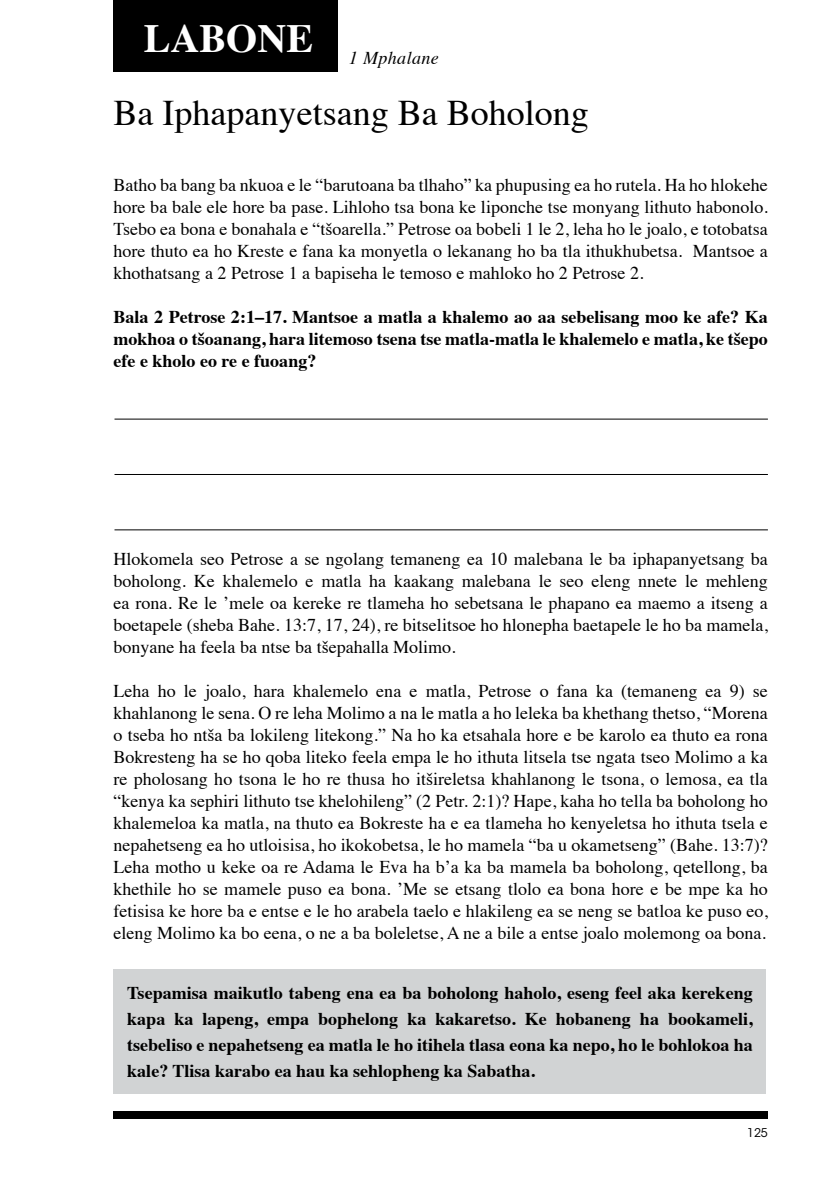
<style>
.page{position:relative;width:840px;height:1191px;background:#fff}
.page>*{position:absolute;margin:0;border:0;box-sizing:border-box;transform-origin:0 0}
.t1{font:700 40px "Times";color:#fff}
.t2{font:36px "Times";color:#000}
.t3{font:18px/22px "Times";color:#000;text-align:justify}
.t4{font:700 18px/26px "Times";color:#000;text-align:justify}
.t5{font:italic 18px "Times";letter-spacing:.02em;color:#000}
.t6{font:12px "ITC Avant Garde Std";color:#000}
</style>
<div class="page">
<div style="left:113px;top:1111px;width:654px;height:8px;background:#000"></div>
<div style="left:113px;top:969px;width:652px;height:125px;background:#d1d3d4"></div>
<div style="left:113px;top:0;width:225px;height:71px;background:#000"></div>
<hr style="left:114px;top:418px;width:653px;height:1px;background:#000">
<hr style="left:114px;top:529px;width:653px;height:1px;background:#000">
<hr style="left:114px;top:474px;width:653px;height:1px;background:#000">
<h1 class="t1" style="left:144px;top:0;width:170px">LABONE</h1>
<p class="t5" style="left:349px;top:42px;width:91px">1 Mphalane</p>
<h2 class="t2" style="left:113px;top:80px;width:476px">Ba Iphapanyetsang Ba Boholong</h2>
<p class="t3" style="left:113px;top:173px;width:655px">Batho ba bang ba nkuoa e le “barutoana ba tlhaho” ka phupusing ea ho rutela. Ha ho hlokehe hore ba bale ele hore ba pase. Lihloho tsa bona ke liponche tse monyang lithuto habonolo.<br>Tsebo ea bona e bonahala e “tšoarella.” Petrose oa bobeli 1 le 2, leha ho le joalo, e totobatsa hore thuto ea ho Kreste e fana ka monyetla o lekanang ho ba tla ithukhubetsa. Mantsoe a khothatsang a 2 Petrose 1 a bapiseha le temoso e mahloko ho 2 Petrose 2.</p>
<p class="t4" style="left:113px;top:304px;width:655px;line-height:22px">Bala 2 Petrose 2:1–17. Mantsoe a matla a khalemo ao aa sebelisang moo ke afe? Ka mokhoa o tšoanang, hara litemoso tsena tse matla-matla le khalemelo e matla, ke tšepo efe e kholo eo re e fuoang?</p>
<p class="t3" style="left:113px;top:547px;width:655px">Hlokomela seo Petrose a se ngolang temaneng ea 10 malebana le ba iphapanyetsang ba boholong. Ke khalemelo e matla ha kaakang malebana le seo eleng nnete le mehleng ea rona. Re le ’mele oa kereke re tlameha ho sebetsana le phapano ea maemo a itseng a boetapele (sheba Bahe. 13:7, 17, 24), re bitselitsoe ho hlonepha baetapele le ho ba mamela, bonyane ha feela ba ntse ba tšepahalla Molimo.</p>
<p class="t3" style="left:113px;top:679px;width:655px">Leha ho le joalo, hara khalemelo ena e matla, Petrose o fana ka (temaneng ea 9) se khahlanong le sena. O re leha Molimo a na le matla a ho leleka ba khethang thetso, “Morena o tseba ho ntša ba lokileng litekong.” Na ho ka etsahala hore e be karolo ea thuto ea rona Bokresteng ha se ho qoba liteko feela empa le ho ithuta litsela tse ngata tseo Molimo a ka re pholosang ho tsona le ho re thusa ho itšireletsa khahlanong le tsona, o lemosa, ea tla “kenya ka sephiri lithuto tse khelohileng” (2 Petr. 2:1)? Hape, kaha ho tella ba boholong ho khalemeloa ka matla, na thuto ea Bokreste ha e ea tlameha ho kenyeletsa ho ithuta tsela e nepahetseng ea ho utloisisa, ho ikokobetsa, le ho mamela “ba u okametseng” (Bahe. 13:7)?<br>Leha motho u keke oa re Adama le Eva ha b’a ka ba mamela ba boholong, qetellong, ba khethile ho se mamele puso ea bona. ’Me se etsang tlolo ea bona hore e be mpe ka ho fetisisa ke hore ba e entse e le ho arabela taelo e hlakileng ea se neng se batloa ke puso eo, eleng Molimo ka bo eena, o ne a ba boleletse, A ne a bile a entse joalo molemong oa bona.</p>
<p class="t4" style="left:127px;top:978px;width:626px">Tsepamisa maikutlo tabeng ena ea ba boholong haholo, eseng feel aka kerekeng kapa ka lapeng, empa bophelong ka kakaretso. Ke hobaneng ha bookameli, tsebeliso e nepahetseng ea matla le ho itihela tlasa eona ka nepo, ho le bohlokoa ha kale? Tlisa karabo ea hau ka sehlopheng ka Sabatha.</p>
<p class="t6" style="left:746px;top:1125px;width:22px">125</p>
</div>
